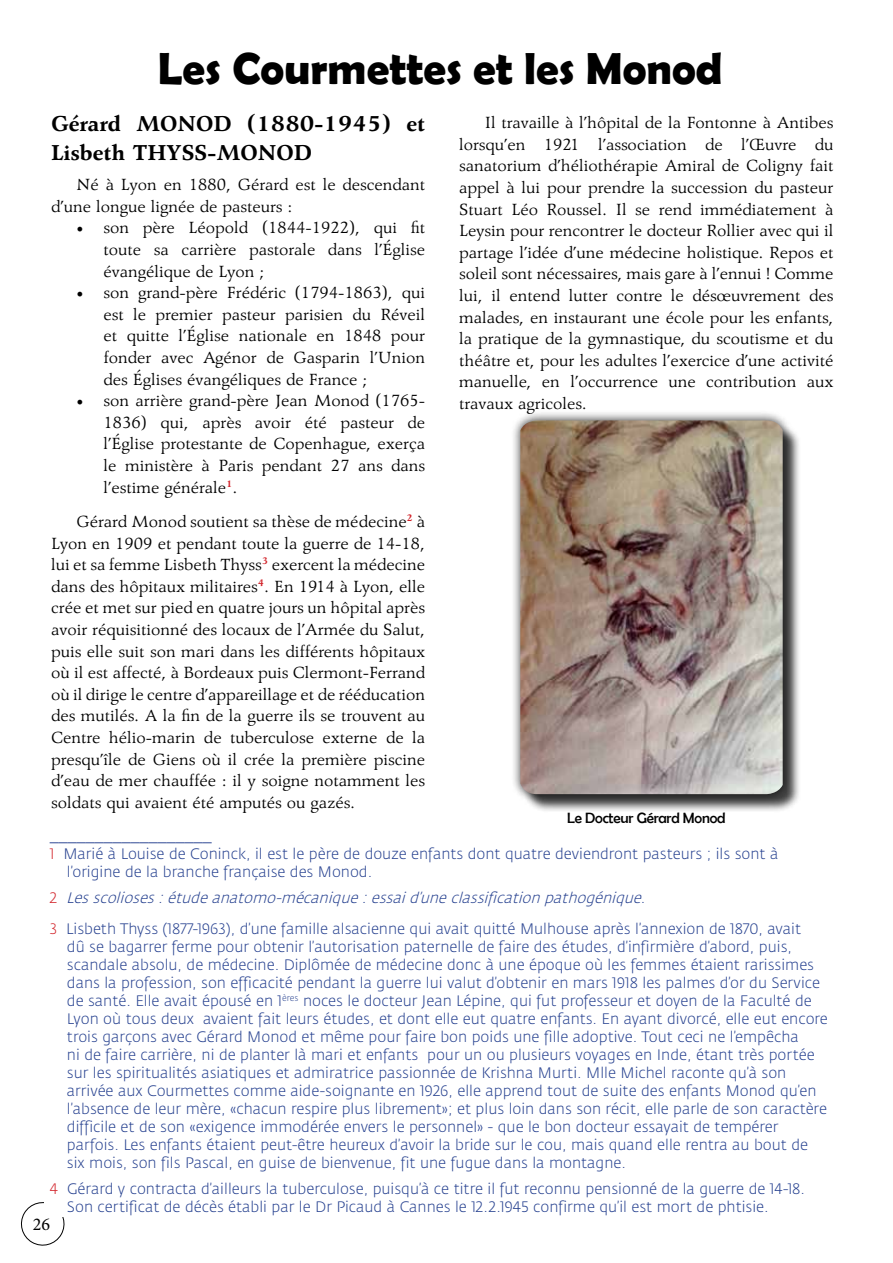
<style>
.page{position:relative;width:893px;height:1263px;background:#fff}
.page>*{position:absolute;margin:0;border:0;box-sizing:border-box;transform-origin:0 0}
.t1{font:700 45px "Berlin Sans FB Demi";color:#000}
.t2{font:700 24px/28.8px "Agfa Wile Roman Std";color:#000}
.t3{font:18px/21.6px "Agfa Wile Roman Std";color:#000;text-align:justify}
.t4{font:18px "Agfa Wile Roman Std";color:#25408f}
.t5{font:18px "Minion Pro";color:#000}
.t6{font:300 15px/18px "Fedra Sans";color:#25408f}
.t7{font:15px "Berlin Sans FB";letter-spacing:-.015em;color:#000}
.s1{font-family:"Minion Pro"}
.s2{color:#d2232a}
.s3{font-style:italic}
</style>
<div class="page">
<svg style="left:20px;top:1202px;width:45px;height:44px"></svg>
<div style="left:45px;top:1173px;width:43px;height:43px;background:#fff"></div>
<div style="left:523px;top:423px;width:278px;height:390px;background:#000;opacity:.75"></div>
<div style="left:511px;top:411px;width:281px;height:393px;background:#000;opacity:.75"></div>
<img style="left:520px;top:420px;width:263px;height:374px">
<h1 class="t1" style="left:158px;top:43px;width:566px">Les Courmettes et les Monod</h1>
<h2 class="t2" style="left:51px;top:109px;width:376px">Gérard MONOD (1880-1945) et<br>Lisbeth THYSS-MONOD</h2>
<p class="t3" style="left:51px;top:174px;width:376px;text-indent:26px">Né à Lyon en 1880, Gérard est le descendant d’une longue lignée de pasteurs :</p>
<p class="t3" style="left:104px;top:217px;width:323px;text-indent:-27px"><span class="s1">•</span> son père Léopold (1844-1922), qui fit toute sa carrière pastorale dans l’Église évangélique de Lyon ;</p>
<p class="t3" style="left:104px;top:282px;width:323px;text-indent:-27px"><span class="s1">•</span> son grand-père Frédéric (1794-1863), qui est le premier pasteur parisien du Réveil et quitte l’Église nationale en 1848 pour fonder avec Agénor de Gasparin l’Union des Églises évangéliques de France ;</p>
<p class="t3" style="left:104px;top:390px;width:323px;text-indent:-27px"><span class="s1">•</span> son arrière grand-père Jean Monod (1765- 1836) qui, après avoir été pasteur de l’église protestante de Copenhague, exerça le ministère à Paris pendant 27 ans dans l’estime générale<sup>1</sup>.</p>
<p class="t3" style="left:51px;top:511px;width:376px;text-indent:26px">Gérard Monod soutient sa thèse de médecine<sup>2</sup> à Lyon en 1909 et pendant toute la guerre de 14-18, lui et sa femme Lisbeth Thyss<sup>3</sup> exercent la médecine dans des hôpitaux militaires<sup>4</sup>. En 1914 à Lyon, elle crée et met sur pied en quatre jours un hôpital après avoir réquisitionné des locaux de l’Armée du Salut, puis elle suit son mari dans les différents hôpitaux où il est affecté, à Bordeaux puis Clermont-Ferrand où il dirige le centre d’appareillage et de rééducation des mutilés. A la fin de la guerre ils se trouvent au Centre hélio-marin de tuberculose externe de la presqu’île de Giens où il crée la première piscine d’eau de mer chauffée : il y soigne notamment les soldats qui avaient été amputés ou gazés.</p>
<p class="t3" style="left:459px;top:112px;width:376px;text-indent:26px">Il travaille à l’hôpital de la Fontonne à Antibes lorsqu’en 1921 l’association de l’Œuvre du sanatorium d’héliothérapie Amiral de Coligny fait appel à lui pour prendre la succession du pasteur Stuart Léo Roussel. Il se rend immédiatement à Leysin pour rencontrer le docteur Rollier avec qui il partage l’idée d’une médecine holistique. Repos et soleil sont nécessaires, mais gare à l’ennui ! Comme lui, il entend lutter contre le désœuvrement des malades, en instaurant une école pour les enfants, la pratique de la gymnastique, du scoutisme et du théâtre et, pour les adultes l’exercice d’une activité manuelle, en l’occurrence une contribution aux travaux agricoles.</p>
<p class="t7" style="left:567px;top:809px;width:160px">Le Docteur Gérard Monod</p>
<p class="t4" style="left:50px;top:825px;width:163px">__________________</p>
<p class="t6" style="left:67px;top:845px;width:713px;text-indent:-17px"><span class="s2">1</span> Marié à Louise de Coninck, il est le père de douze enfants dont quatre deviendront pasteurs ; ils sont à l’origine de la branche française des Monod.</p>
<p class="t6" style="left:50px;top:883px;width:753px;line-height:30.8px"><span class="s2">2</span> <span class="s3">Lesscolioses:étudeanatomo-mécanique:essaid’uneclassification pathogénique</span>.<br><span class="s2">3</span> Lisbeth Thyss (1877-1963), d’une famille alsacienne qui avait quitté Mulhouse après l’annexion de 1870, avait</p>
<p class="t6" style="left:67px;top:938px;width:762px">dû se bagarrer ferme pour obtenir l’autorisation paternelle de faire des études, d’infirmière d’abord, puis, scandale absolu, de médecine. Diplômée de médecine donc à une époque où les femmes étaient rarissimes dans la profession, son efficacité pendant la guerre lui valut d’obtenir en mars 1918 les palmes d’or du Service de santé. Elle avait épousé en 1<sup>ères</sup> noces le docteur Jean Lépine, qui fut professeur et doyen de la Faculté de Lyon où tous deux avaient fait leurs études, et dont elle eut quatre enfants. En ayant divorcé, elle eut encore trois garçons avec Gérard Monod et même pour faire bon poids une fille adoptive. Tout ceci ne l’empêcha<br>ni de faire carrière, ni de planter là mari et enfants pour un ou plusieurs voyages en Inde, étant très portée sur les spiritualités asiatiques et admiratrice passionnée de Krishna Murti. Mlle Michel raconte qu’à son arrivée aux Courmettes comme aide-soignante en 1926, elle apprend tout de suite des enfants Monod qu’en l’absence de leur mère, «chacun respire plus librement»; et plus loin dans son récit, elle parle de son caractère difficile et de son «exigence immodérée envers le personnel» - que le bon docteur essayait de tempérer parfois. Les enfants étaient peut-être heureux d’avoir la bride sur le cou, mais quand elle rentra au bout de six mois, son fils Pascal, en guise de bienvenue, fit une fugue dans la montagne.</p>
<p class="t6" style="left:67px;top:1180px;width:739px;text-indent:-17px"><span class="s2">4</span> Gérard y contracta d’ailleurs la tuberculose, puisqu’à ce titre il fut reconnu pensionné de la guerre de 14-18.<br>Son certificat de décès établi par le Dr Picaud à Cannes le 12.2.1945 confirme qu’il est mort de phtisie.</p>
<p class="t5" style="left:33px;top:1212px;width:19px">26</p>
</div>
